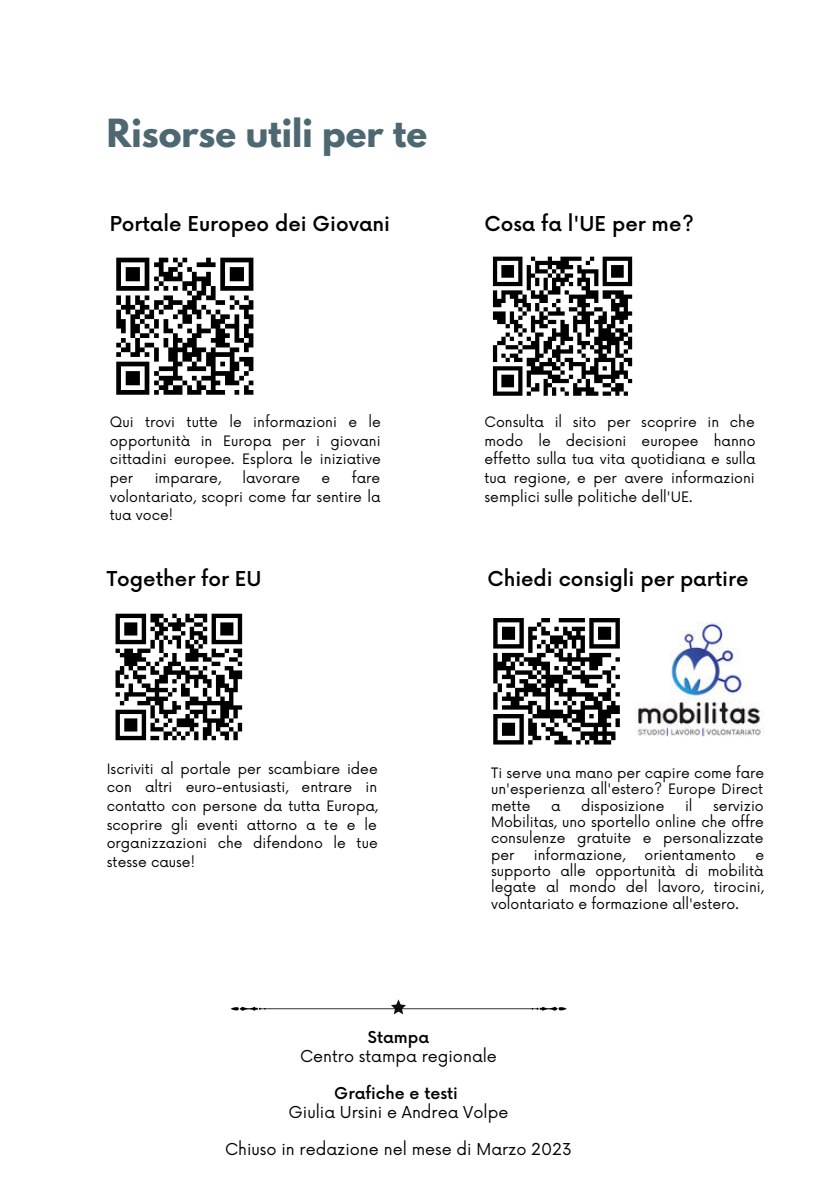
<style>
.page{position:relative;width:839px;height:1191px;background:#fff}
.page>*{position:absolute;margin:0;border:0;box-sizing:border-box;transform-origin:0 0}
.t1{font:700 34.4px "League Spartan";color:#4e6872}
.t2{font:500 20px "Now";color:#000}
.t3{font:16px "Now";color:#000}
.t4{font:500 16px "Now";color:#000}
.t5{font:14px/18.6px "Now";color:#000;text-align:justify}
</style>
<div class="page">
<svg style="left:230px;top:999px;width:336px;height:15px"></svg>
<svg style="left:116px;top:257px;width:138px;height:138px"></svg>
<svg style="left:115px;top:613px;width:128px;height:128px"></svg>
<img style="left:636px;top:621px;width:128px;height:116px">
<svg style="left:493px;top:618px;width:127px;height:127px"></svg>
<svg style="left:492px;top:256px;width:141px;height:140px"></svg>
<h1 class="t1" style="left:107px;top:106px;width:322px">Risorse utili per te</h1>
<h2 class="t2" style="left:110px;top:208px;width:282px">Portale Europeo dei Giovani</h2>
<h2 class="t2" style="left:484px;top:208px;width:211px">Cosa fa l'UE per me?</h2>
<p class="t5" style="left:110px;top:412px;width:273px">Qui trovi tutte le informazioni e le opportunità in Europa per i giovani cittadini europee. Esplora le iniziative per</p>
<p class="t5" style="left:110px;top:468px;width:272px;text-indent:242px">fare volontariato, scopri come far sentire la tua voce!</p>
<p class="t5" style="left:155px;top:468px;width:68px">imparare,</p>
<p class="t5" style="left:242px;top:468px;width:59px">lavorare</p>
<p class="t5" style="left:321px;top:468px;width:10px">e</p>
<h2 class="t2" style="left:107px;top:563px;width:156px">Together for EU</h2>
<p class="t5" style="left:484px;top:412px;width:273px">Consulta il sito per scoprire in che modo le decisioni europee hanno effetto sulla tua vita quotidiana e sulla tua regione, e per avere informazioni semplici sulle politiche dell'UE.</p>
<h2 class="t2" style="left:487px;top:563px;width:262px">Chiedi consigli per partire</h2>
<p class="t5" style="left:107px;top:758px;width:272px">Iscriviti al portale per scambiare idee con altri euro-entusiasti, entrare in contatto con persone da tutta Europa, scoprire gli eventi attorno a te e le organizzazioni che difendono le tue stesse cause!</p>
<p class="t5" style="left:491px;top:764px;width:275px;line-height:16.4px">Ti serve una mano per capire come fare un'esperienza all'estero? Europe Direct mette</p>
<p class="t5" style="left:551px;top:795px;width:11px">a</p>
<p class="t5" style="left:581px;top:795px;width:85px">disposizione</p>
<p class="t5" style="left:685px;top:795px;width:9px">il</p>
<p class="t5" style="left:491px;top:796px;width:274px;line-height:16.4px;text-indent:222px">servizio Mobilitas, uno sportello online che offre consulenze gratuite e personalizzate per</p>
<p class="t5" style="left:534px;top:844px;width:93px">informazione,</p>
<p class="t5" style="left:644px;top:844px;width:93px">orientamento</p>
<p class="t5" style="left:491px;top:845px;width:274px;line-height:16.4px;text-indent:264px">e supporto alle opportunità di mobilità legate al mondo del lavoro, tirocini, volontariato e formazione all'estero.</p>
<p class="t4" style="left:368px;top:1025px;width:63px">Stampa</p>
<p class="t3" style="left:300px;top:1043px;width:198px">Centro stampa regionale</p>
<p class="t4" style="left:334px;top:1081px;width:125px">Grafiche e testi</p>
<p class="t3" style="left:288px;top:1099px;width:221px">Giulia Ursini e Andrea Volpe</p>
<p class="t3" style="left:225px;top:1136px;width:348px">Chiuso in redazione nel mese di Marzo 2023</p>
</div>
